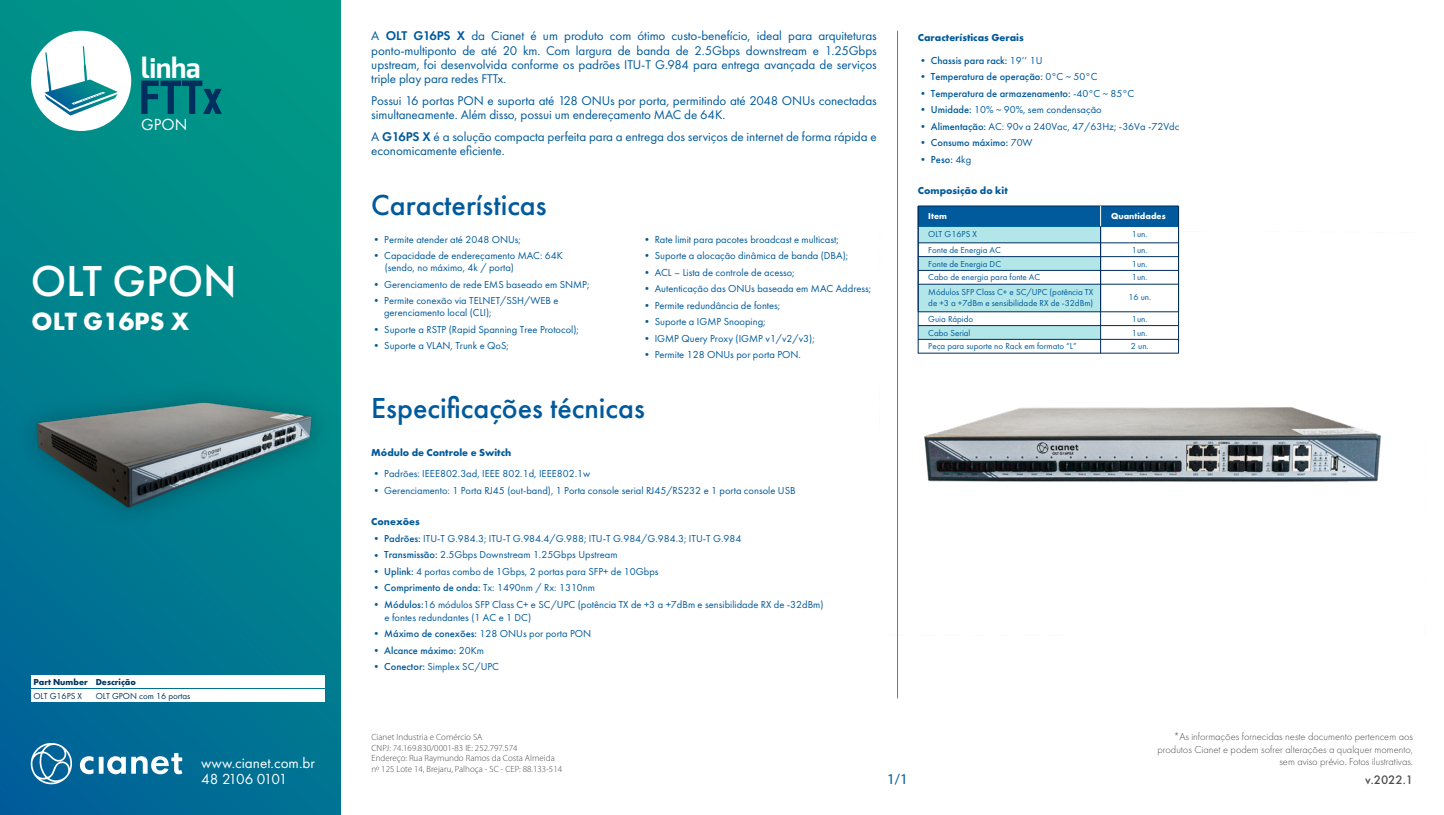
<style>
.page{position:relative;width:1444px;height:815px;background:#fff}
.page>*{position:absolute;margin:0;border:0;box-sizing:border-box;transform-origin:0 0}
.t1{font:500 45px "Futura PT";color:#fff}
.t2{font:500 30px "Futura PT";color:#005a9b}
.t3{font:700 27.38px "Exo";color:#fff}
.t4{font:700 25.95px "Futura PT";color:#fff}
.t5{font:16.65px "Futura PT";color:#fff}
.t6{font:15.15px/16.1px "Futura PT";color:#fff}
.t7{font:15px "Myriad Pro";color:#005a9b}
.t8{font:13.12px/14.2px "Futura PT";letter-spacing:-.005em;color:#005a9b}
.t9{font:500 12.75px "Futura PT";color:#4c4c4c}
.t10{font:10.5px/12px "Futura PT";color:#005a9b}
.t11{font:500 10.5px "Futura PT";color:#005a9b}
.t12{font:300 10.5px/12.6px "Futura PT";color:#4c4c4c;text-align:right}
.t13{font:700 10.5px "Futura PT";color:#005a9b}
.t14{font:9px/15.1px "Futura PT";color:#005a9b}
.t15{font:300 9px/10.8px "Myriad Pro";color:#4c4c4c}
.t16{font:9px "Futura PT";color:#00345c}
.t17{font:700 9px "Futura PT";color:#00345c}
.t18{font:700 9px "Futura PT";color:#fff}
.s1{font-weight:600}
.s2{font-weight:500}
.s3{font-weight:400}
</style>
<div class="page">
<svg style="left:0;top:0;width:340px;height:814px;background:#00828d"></svg>
<hr style="left:897px;top:31px;width:1px;height:667px;background:#00a9b5">
<div style="left:31px;top:689px;width:294px;height:12px;background:#fff"></div>
<div style="left:31px;top:675px;width:294px;height:12px;background:#fff"></div>
<svg style="left:141px;top:81px;width:81px;height:33px;background:#006775"></svg>
<svg style="left:31px;top:31px;width:100px;height:100px"></svg>
<svg style="left:31px;top:742px;width:42px;height:43px;background:#3e88b1"></svg>
<svg style="left:80px;top:756px;width:14px;height:18px"></svg>
<div style="left:99px;top:756px;width:5px;height:17px;background:#fff"></div>
<svg style="left:107px;top:753px;width:75px;height:21px"></svg>
<div style="left:918px;top:206px;width:260px;height:21px;background:#005a9b"></div>
<div style="left:918px;top:226px;width:182px;height:17px;background:#b3e6e9"></div>
<hr style="left:918px;top:206px;width:260px;height:1px;background:#002e5e">
<svg style="left:1100px;top:206px;width:1px;height:20px"></svg>
<hr style="left:1100px;top:226px;width:1px;height:127px;background:#002e5e">
<hr style="left:1178px;top:206px;width:1px;height:147px;background:#002e5e">
<hr style="left:918px;top:206px;width:1px;height:147px;background:#002e5e">
<img style="left:0;top:344px;width:341px;height:222px">
<img style="left:17px;top:375px;width:308px;height:158px">
<img style="left:898px;top:231px;width:484px;height:404px">
<h3 class="t3" style="left:141px;top:50px;width:61px">linha</h3>
<h3 class="t5" style="left:141px;top:114px;width:48px">GPON</h3>
<h1 class="t1" style="left:31px;top:254px;width:208px">OLT GPON</h1>
<h3 class="t4" style="left:32px;top:305px;width:159px">OLT G16PS X</h3>
<p class="t17" style="left:33px;top:676px;width:56px">Part Number</p>
<p class="t16" style="left:33px;top:690px;width:50px">OLT G16PS X</p>
<p class="t17" style="left:96px;top:676px;width:42px">Descrição</p>
<p class="t16" style="left:96px;top:690px;width:96px">OLT GPON com 16 portas</p>
<h3 class="t6" style="left:201px;top:754px;width:115px">www.cianet.com.br<br>48 2106 0101</h3>
<p class="t8" style="left:371px;top:29px;width:507px;text-align:justify">A <span class="s1">OLT G16PS X</span> da Cianet é um produto com ótimo custo-benefício, ideal para arquiteturas ponto-multiponto de até 20 km. Com largura de banda de 2.5Gbps downstream e 1.25Gbps upstream, foi desenvolvida conforme os padrões ITU-T G.984 para entrega avançada de serviços triple play para redes FTTx.</p>
<p class="t8" style="left:371px;top:93px;width:507px">Possui 16 portas PON e suporta até 128 ONUs por porta, permitindo até 2048 ONUs conectadas simultaneamente. Além disso, possui um endereçamento MAC de 64K.</p>
<p class="t8" style="left:371px;top:129px;width:507px">A <span class="s1">G16PS X</span> é a solução compacta perfeita para a entrega dos serviços de internet de forma rápida e economicamente eficiente.</p>
<h2 class="t2" style="left:371px;top:187px;width:177px">Características</h2>
<p class="t10" style="left:371px;top:233px;width:151px">• Permite atender até 2048 ONUs;</p>
<p class="t10" style="left:385px;top:250px;width:179px;text-indent:-14px">• Capacidade de endereçamento MAC: 64K (sendo, no máximo, 4k / porta)</p>
<p class="t10" style="left:371px;top:278px;width:220px">• Gerenciamento de rede EMS baseado em SNMP;</p>
<p class="t10" style="left:384px;top:295px;width:176px;text-indent:-13px">• Permite conexão via TELNET/SSH/WEB e gerenciamento local (CLI);</p>
<p class="t10" style="left:371px;top:323px;width:209px">• Suporte a RSTP (Rapid Spanning Tree Protocol);</p>
<p class="t10" style="left:371px;top:340px;width:139px">• Suporte a VLAN, Trunk e QoS;</p>
<p class="t10" style="left:642px;top:233px;width:198px">• Rate limit para pacotes broadcast e multicast;</p>
<p class="t10" style="left:642px;top:249px;width:208px">• Suporte a alocação dinâmica de banda (DBA);</p>
<p class="t10" style="left:642px;top:266px;width:154px">• ACL – Lista de controle de acesso;</p>
<p class="t10" style="left:642px;top:282px;width:231px">• Autenticação das ONUs baseada em MAC Address;</p>
<p class="t10" style="left:642px;top:299px;width:140px">• Permite redundância de fontes;</p>
<p class="t10" style="left:642px;top:315px;width:125px">• Suporte a IGMP Snooping;</p>
<p class="t10" style="left:642px;top:332px;width:174px">• IGMP Query Proxy (IGMP v1/v2/v3);</p>
<p class="t10" style="left:642px;top:348px;width:161px">• Permite 128 ONUs por porta PON.</p>
<h2 class="t2" style="left:371px;top:390px;width:275px">Especificações técnicas</h2>
<p class="t13" style="left:371px;top:445px;width:142px">Módulo de Controle e Switch</p>
<p class="t10" style="left:371px;top:468px;width:220px">• Padrões: IEEE802.3ad, IEEE 802.1d, IEEE802.1w</p>
<p class="t10" style="left:371px;top:484px;width:426px">• Gerenciamento: 1 Porta RJ45 (out-band), 1 Porta console serial RJ45/RS232 e 1 porta console USB</p>
<p class="t10" style="left:371px;top:532px;width:371px">• <span class="s2">Padrões:</span> ITU-T G.984.3; ITU-T G.984.4/G.988; ITU-T G.984/G.984.3; ITU-T G.984</p>
<p class="t10" style="left:371px;top:549px;width:248px">• <span class="s2">Transmissão:</span> 2.5Gbps Downstream 1.25Gbps Upstream</p>
<p class="t10" style="left:371px;top:565px;width:289px">• <span class="s2">Uplink:</span> 4 portas combo de 1Gbps, 2 portas para SFP+ de 10Gbps</p>
<p class="t10" style="left:371px;top:582px;width:225px">• <span class="s2">Comprimento de onda:</span> Tx: 1490nm / Rx: 1310nm</p>
<p class="t10" style="left:371px;top:598px;width:454px">• <span class="s2">Módulos:</span>16 módulos SFP Class C+ e SC/UPC (potência TX de +3 a +7dBm e sensibilidade RX de -32dBm)</p>
<p class="t10" style="left:371px;top:627px;width:221px">• <span class="s2">Máximo de conexões:</span> 128 ONUs por porta PON</p>
<p class="t11" style="left:371px;top:644px;width:114px"><span class="s3">•</span> Alcance máximo: <span class="s3">20Km</span></p>
<p class="t10" style="left:371px;top:660px;width:129px">• <span class="s2">Conector:</span> Simplex SC/UPC</p>
<p class="t13" style="left:371px;top:515px;width:50px">Conexões</p>
<p class="t10" style="left:385px;top:611px;width:148px">e fontes redundantes (1 AC e 1 DC)</p>
<p class="t13" style="left:918px;top:31px;width:107px">Características Gerais</p>
<p class="t11" style="left:918px;top:54px;width:126px"><span class="s3">•</span> Chassis para rack: <span class="s3">19’’ 1U</span></p>
<p class="t11" style="left:918px;top:70px;width:181px"><span class="s3">•</span> Temperatura de operação: <span class="s3">0°C ~ 50°C</span></p>
<p class="t11" style="left:918px;top:87px;width:218px"><span class="s3">•</span> Temperatura de armazenamento: <span class="s3">-40°C ~ 85°C</span></p>
<p class="t10" style="left:918px;top:103px;width:185px">• <span class="s2">Umidade:</span> 10% ~ 90%, sem condensação</p>
<p class="t10" style="left:918px;top:120px;width:263px">• <span class="s2">Alimentação:</span> AC: 90v a 240Vac, 47/63Hz; -36Va -72Vdc</p>
<p class="t11" style="left:918px;top:136px;width:116px"><span class="s3">•</span> Consumo máximo: <span class="s3">70W</span></p>
<p class="t11" style="left:918px;top:153px;width:55px"><span class="s3">•</span> Peso: <span class="s3">4kg</span></p>
<p class="t13" style="left:918px;top:183px;width:91px">Composição do kit</p>
<p class="t18" style="left:928px;top:210px;width:20px">Item</p>
<p class="t14" style="left:928px;top:227px;width:74px">OLT G16PS X<br>Fonte de Energia AC</p>
<p class="t14" style="left:928px;top:256px;width:114px;line-height:13.8px">Fonte de Energia DC<br>Cabo de energia para fonte AC</p>
<p class="t14" style="left:928px;top:286px;width:166px;line-height:10.8px">Módulos SFP Class C+ e SC/UPC (potência TX de +3 a +7dBm e sensibilidade RX de -32dBm)</p>
<p class="t14" style="left:928px;top:311px;width:47px">Guia Rápido</p>
<p class="t18" style="left:1111px;top:210px;width:56px">Quantidades</p>
<p class="t14" style="left:1132px;top:227px;width:17px">1un.<br>1un.</p>
<p class="t14" style="left:1132px;top:256px;width:17px">1un.</p>
<p class="t14" style="left:1128px;top:289px;width:24px">16 un.</p>
<p class="t14" style="left:1132px;top:311px;width:17px">1un.</p>
<p class="t14" style="left:1132px;top:269px;width:17px">1un.</p>
<p class="t14" style="left:928px;top:325px;width:44px">Cabo Serial</p>
<p class="t14" style="left:1132px;top:325px;width:17px">1un.</p>
<p class="t14" style="left:928px;top:338px;width:150px">Peça para suporte no Rack em formato “L”</p>
<p class="t14" style="left:1131px;top:338px;width:19px">2 un.</p>
<p class="t15" style="left:371px;top:731px;width:192px">Cianet Industria e Comércio SA<br>CNPJ: 74.169.830/0001-83 IE: 252.797.574<br>Endereço: Rua Raymundo Ramos da Costa Almeida nº 125 Lote 14, Brejaru, Palhoça - SC - CEP: 88.133-514</p>
<p class="t12" style="left:1157px;top:730px;width:257px">*As informações fornecidas neste documento pertencem aos produtos Cianet e podem sofrer alterações a qualquer momento, sem aviso prévio. Fotos ilustrativas.</p>
<p class="t9" style="left:1365px;top:772px;width:50px">v.2022.1</p>
<h3 class="t7" style="left:887px;top:771px;width:22px">1/1</h3>
</div>
